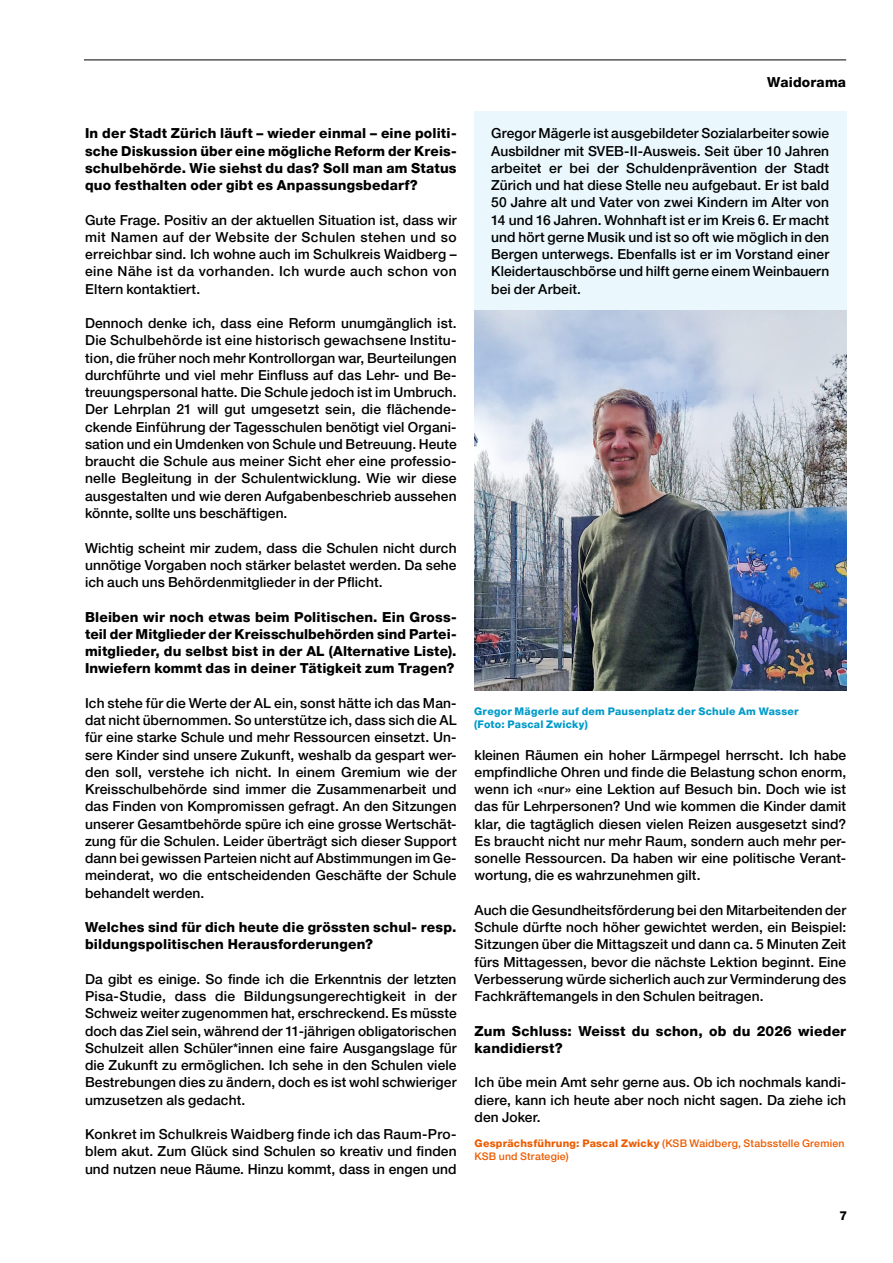
<style>
.page{position:relative;width:893px;height:1263px;background:#fff}
.page>*{position:absolute;margin:0;border:0;box-sizing:border-box;transform-origin:0 0}
.t1{font:500 13.8px/17.2px "Helvetica Neue LT Pro";letter-spacing:.005em;color:#000;text-align:justify}
.t2{font:800 13.8px/17.2px "Helvetica Neue LT Pro";letter-spacing:.015em;color:#000;text-align:justify}
.t3{font:800 12.3px "Helvetica Neue LT Pro";color:#000}
.t4{font:500 10.5px/12.8px "Helvetica Neue LT Pro";letter-spacing:.02em;color:#ed5c00}
.t5{font:800 10.5px/12.8px "Helvetica Neue LT Pro";letter-spacing:.02em;color:#009ac9}
.s1{font-weight:800}
</style>
<div class="page">
<hr style="left:84px;top:60px;width:762px;height:1px;background:#000">
<div style="left:474px;top:112px;width:372px;height:216px;background:#eaf7fd"></div>
<img style="left:474px;top:311px;width:372px;height:379px">
<p class="t2" style="left:85px;top:125px;width:373px">In der Stadt Zürich läuft – wieder einmal – eine politi&shy;sche Diskussion über eine mögliche Reform der Kreis&shy;schulbehörde. Wie siehst du das? Soll man am Status quo festhalten oder gibt es Anpassungsbedarf?</p>
<p class="t1" style="left:85px;top:211px;width:373px">Gute Frage. Positiv an der aktuellen Situation ist, dass wir mit Namen auf der Website der Schulen stehen und so erreichbar sind. Ich wohne auch im Schulkreis Waidberg – eine Nähe ist da vorhanden. Ich wurde auch schon von Eltern kontaktiert.</p>
<p class="t1" style="left:85px;top:314px;width:373px">Dennoch denke ich, dass eine Reform unumgänglich ist.<br>Die Schulbehörde ist eine historisch gewachsene Institu&shy;tion, die früher noch mehr Kontrollorgan war, Beurteilungen durchführte und viel mehr Einfluss auf das Lehr- und Be&shy;treuungspersonal hatte. Die Schule jedoch ist im Umbruch.<br>Der Lehrplan 21 will gut umgesetzt sein, die flächende&shy;ckende Einführung der Tagesschulen benötigt viel Organi&shy;sation und ein Umdenken von Schule und Betreuung. Heute braucht die Schule aus meiner Sicht eher eine professio&shy;nelle Begleitung in der Schulentwicklung. Wie wir diese ausgestalten und wie deren Aufgabenbeschrieb aussehen könnte, sollte uns beschäftigen.</p>
<p class="t1" style="left:85px;top:539px;width:373px">Wichtig scheint mir zudem, dass die Schulen nicht durch unnötige Vorgaben noch stärker belastet werden. Da sehe ich auch uns Behördenmitglieder in der Pflicht.</p>
<p class="t2" style="left:85px;top:608px;width:373px">Bleiben wir noch etwas beim Politischen. Ein Gross&shy;teil der Mitglieder der Kreisschulbehörden sind Partei&shy;mitglieder, du selbst bist in der AL (Alternative Liste).<br>Inwiefern kommt das in deiner Tätigkeit zum Tragen?</p>
<p class="t1" style="left:85px;top:694px;width:373px">Ich stehe für die Werte der AL ein, sonst hätte ich das Man&shy;dat nicht übernommen. So unterstütze ich, dass sich die AL für eine starke Schule und mehr Ressourcen einsetzt. Un&shy;sere Kinder sind unsere Zukunft, weshalb da gespart wer&shy;den soll, verstehe ich nicht. In einem Gremium wie der Kreisschulbehörde sind immer die Zusammenarbeit und das Finden von Kompromissen gefragt. An den Sitzungen unserer Gesamtbehörde spüre ich eine grosse Wertschät&shy;zung für die Schulen. Leider überträgt sich dieser Support dann bei gewissen Parteien nicht auf Abstimmungen im Ge&shy;meinderat, wo die entscheidenden Geschäfte der Schule behandelt werden.</p>
<p class="t2" style="left:85px;top:918px;width:373px">Welches sind für dich heute die grössten schul- resp. bildungspolitischen Herausforderungen?</p>
<p class="t1" style="left:85px;top:970px;width:373px">Da gibt es einige. So finde ich die Erkenntnis der letzten Pisa-Studie, dass die Bildungsungerechtigkeit in der Schweiz weiter zugenommen hat, erschreckend. Es müsste doch das Ziel sein, während der 11-jährigen obligatorischen Schulzeit allen Schüler*innen eine faire Ausgangslage für die Zukunft zu ermöglichen. Ich sehe in den Schulen viele Bestrebungen dies zu ändern, doch es ist wohl schwieriger umzusetzen als gedacht.</p>
<p class="t1" style="left:85px;top:1125px;width:373px">Konkret im Schulkreis Waidberg finde ich das Raum-Pro&shy;blem akut. Zum Glück sind Schulen so kreativ und finden und nutzen neue Räume. Hinzu kommt, dass in engen und</p>
<p class="t2" style="left:767px;top:73px;width:80px">Waidorama</p>
<p class="t1" style="left:491px;top:125px;width:340px">Gregor Mägerle ist ausgebildeter Sozialarbeiter sowie Ausbildner mit SVEB-II-Ausweis. Seit über 10 Jahren arbeitet er bei der Schuldenprävention der Stadt Zürich und hat diese Stelle neu aufgebaut. Er ist bald 50 Jahre alt und Vater von zwei Kindern im Alter von 14 und 16 Jahren. Wohnhaft ist er im Kreis 6. Er macht und hört gerne Musik und ist so oft wie möglich in den Bergen unterwegs. Ebenfalls ist er im Vorstand einer Kleidertauschbörse und hilft gerne einem Weinbauern bei der Arbeit.</p>
<p class="t5" style="left:474px;top:705px;width:326px">Gregor Mägerle auf dem Pausenplatz der Schule Am Wasser (Foto: Pascal Zwicky)</p>
<p class="t1" style="left:475px;top:746px;width:373px">kleinen Räumen ein hoher Lärmpegel herrscht. Ich habe empfindliche Ohren und finde die Belastung schon enorm, wenn ich «nur» eine Lektion auf Besuch bin. Doch wie ist das für Lehrpersonen? Und wie kommen die Kinder damit klar, die tagtäglich diesen vielen Reizen ausgesetzt sind?<br>Es braucht nicht nur mehr Raum, sondern auch mehr per&shy;sonelle Ressourcen. Da haben wir eine politische Verant&shy;wortung, die es wahrzunehmen gilt.</p>
<p class="t1" style="left:475px;top:901px;width:373px">Auch die Gesundheitsförderung bei den Mitarbeitenden der Schule dürfte noch höher gewichtet werden, ein Beispiel:<br>Sitzungen über die Mittagszeit und dann ca. 5 Minuten Zeit fürs Mittagessen, bevor die nächste Lektion beginnt. Eine Verbesserung würde sicherlich auch zur Verminderung des Fachkräftemangels in den Schulen beitragen.</p>
<p class="t2" style="left:475px;top:1022px;width:373px">Zum Schluss: Weisst du schon, ob du 2026 wieder kandidierst?</p>
<p class="t1" style="left:475px;top:1073px;width:373px">Ich übe mein Amt sehr gerne aus. Ob ich nochmals kandi&shy;diere, kann ich heute aber noch nicht sagen. Da ziehe ich den Joker.</p>
<p class="t4" style="left:475px;top:1137px;width:371px"><span class="s1">Gesprächsführung: Pascal Zwicky</span> (KSB Waidberg, Stabsstelle Gremien<br>KSB und Strategie)</p>
<p class="t3" style="left:839px;top:1209px;width:9px">7</p>
</div>
